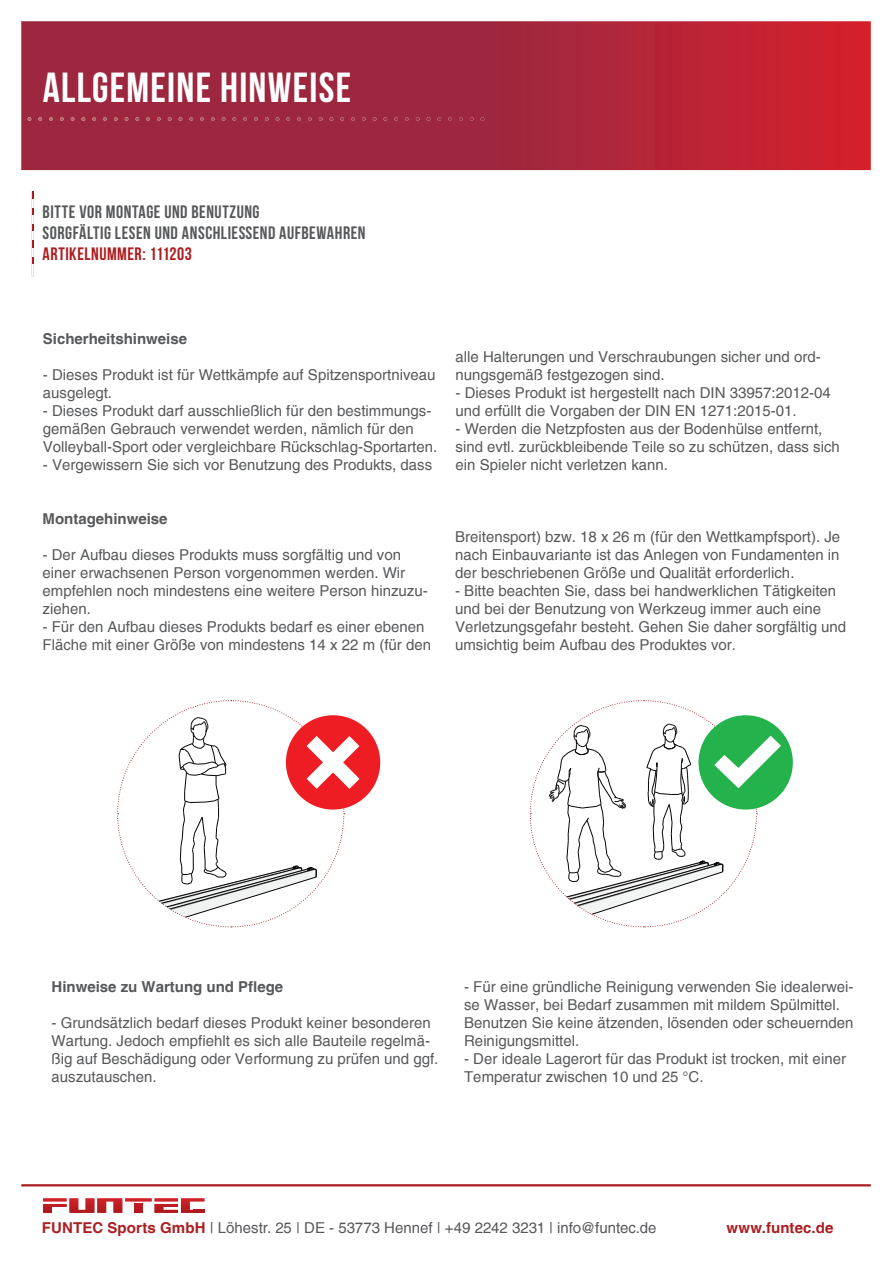
<style>
.page{position:relative;width:893px;height:1263px;background:#fff}
.page>*{position:absolute;margin:0;border:0;box-sizing:border-box;transform-origin:0 0}
.t1{font:42px "Bebas Neue";letter-spacing:.03em;color:#fff}
.t2{font:18px/21px "Bebas Neue";letter-spacing:.03em;color:#57585a}
.t3{font:18px "Bebas Neue";letter-spacing:.025em;color:#ab1e21}
.t4{font:15px/18px "Helvetica";color:#57585a}
.t5{font:700 15px "Helvetica";color:#57585a}
.t6{font:700 15px "Helvetica";letter-spacing:.01em;color:#ab1e21}
.s1{font-weight:700;color:#ab1e21}
</style>
<div class="page">
<svg style="left:21px;top:21px;width:850px;height:149px;background:#aa263a"></svg>
<hr style="left:21px;top:1184px;width:850px;height:2px;background:#ab1e21">
<img style="left:28px;top:117px;width:456px;height:4px">
<svg style="left:43px;top:1198px;width:161px;height:15px"></svg>
<svg style="left:32px;top:191px;width:1px;height:73px"></svg>
<div style="left:286px;top:715px;width:94px;height:94px;background:#ee1d23;border-radius:50%"></div>
<svg style="left:117px;top:700px;width:243px;height:228px"></svg>
<div style="left:698px;top:715px;width:95px;height:94px;background:#23b24b;border-radius:50%"></div>
<svg style="left:529px;top:700px;width:252px;height:228px"></svg>
<h1 class="t1" style="left:43px;top:65px;width:310px">ALLGEMEINE HINWEISE</h1>
<p class="t2" style="left:43px;top:201px;width:325px">BITTE VOR MONTAGE UND BENUTZUNG<br>SORGFÄLTIG LESEN UND ANSCHLIEßEND AUFBEWAHREN</p>
<p class="t3" style="left:43px;top:243px;width:151px">ARTIKELNUMMER: 111203</p>
<p class="t5" style="left:43px;top:329px;width:146px">Sicherheitshinweise</p>
<p class="t4" style="left:43px;top:365px;width:394px">- Dieses Produkt ist für Wettkämpfe auf Spitzensportniveau ausgelegt.</p>
<p class="t4" style="left:43px;top:401px;width:396px">- Dieses Produkt darf ausschließlich für den bestimmungs&shy;gemäßen Gebrauch verwendet werden, nämlich für den<br>Volleyball-Sport oder vergleichbare Rückschlag-Sportarten.</p>
<p class="t4" style="left:43px;top:455px;width:391px">- Vergewissern Sie sich vor Benutzung des Produkts, dass</p>
<p class="t5" style="left:43px;top:509px;width:127px">Montagehinweise</p>
<p class="t4" style="left:43px;top:545px;width:387px">- Der Aufbau dieses Produkts muss sorgfältig und von einer erwachsenen Person vorgenommen werden. Wir empfehlen noch mindestens eine weitere Person hinzuzu&shy;ziehen.</p>
<p class="t4" style="left:43px;top:617px;width:390px">- Für den Aufbau dieses Produkts bedarf es einer ebenen<br>Fläche mit einer Größe von mindestens 14 x 22 m (für den</p>
<p class="t4" style="left:455px;top:347px;width:367px">alle Halterungen und Verschraubungen sicher und ord&shy;nungsgemäß festgezogen sind.</p>
<p class="t4" style="left:455px;top:383px;width:377px">- Dieses Produkt ist hergestellt nach DIN 33957:2012-04 und erfüllt die Vorgaben der DIN EN 1271:2015-01.</p>
<p class="t4" style="left:455px;top:419px;width:386px">- Werden die Netzpfosten aus der Bodenhülse entfernt, sind evtl. zurückbleibende Teile so zu schützen, dass sich ein Spieler nicht verletzen kann.</p>
<p class="t4" style="left:455px;top:527px;width:387px;text-align:justify">Breitensport) bzw. 18 x 26 m (für den Wettkampfsport). Je nach Einbauvariante ist das Anlegen von Fundamenten in der beschriebenen Größe und Qualität erforderlich.</p>
<p class="t4" style="left:455px;top:581px;width:393px">- Bitte beachten Sie, dass bei handwerklichen Tätigkeiten und bei der Benutzung von Werkzeug immer auch eine Verletzungsgefahr besteht. Gehen Sie daher sorgfältig und umsichtig beim Aufbau des Produktes vor.</p>
<p class="t5" style="left:52px;top:977px;width:233px">Hinweise zu Wartung und Pflege</p>
<p class="t4" style="left:52px;top:1013px;width:388px">- Grundsätzlich bedarf dieses Produkt keiner besonderen Wartung. Jedoch empfiehlt es sich alle Bauteile regelmä&shy;ßig auf Beschädigung oder Verformung zu prüfen und ggf. auszutauschen.</p>
<p class="t4" style="left:464px;top:977px;width:391px">- Für eine gründliche Reinigung verwenden Sie idealerwei&shy;se Wasser, bei Bedarf zusammen mit mildem Spülmittel.<br>Benutzen Sie keine ätzenden, lösenden oder scheuernden Reinigungsmittel.</p>
<p class="t4" style="left:464px;top:1049px;width:383px">- Der ideale Lagerort für das Produkt ist trocken, mit einer<br>Temperatur zwischen 10 und 25 °C.</p>
<p class="t4" style="left:42px;top:1218px;width:616px"><span class="s1">FUNTEC Sports GmbH</span> | Löhestr. 25 | DE - 53773 Hennef | +49 2242 3231 | info@funtec.de</p>
<p class="t6" style="left:726px;top:1218px;width:109px">www.funtec.de</p>
</div>
